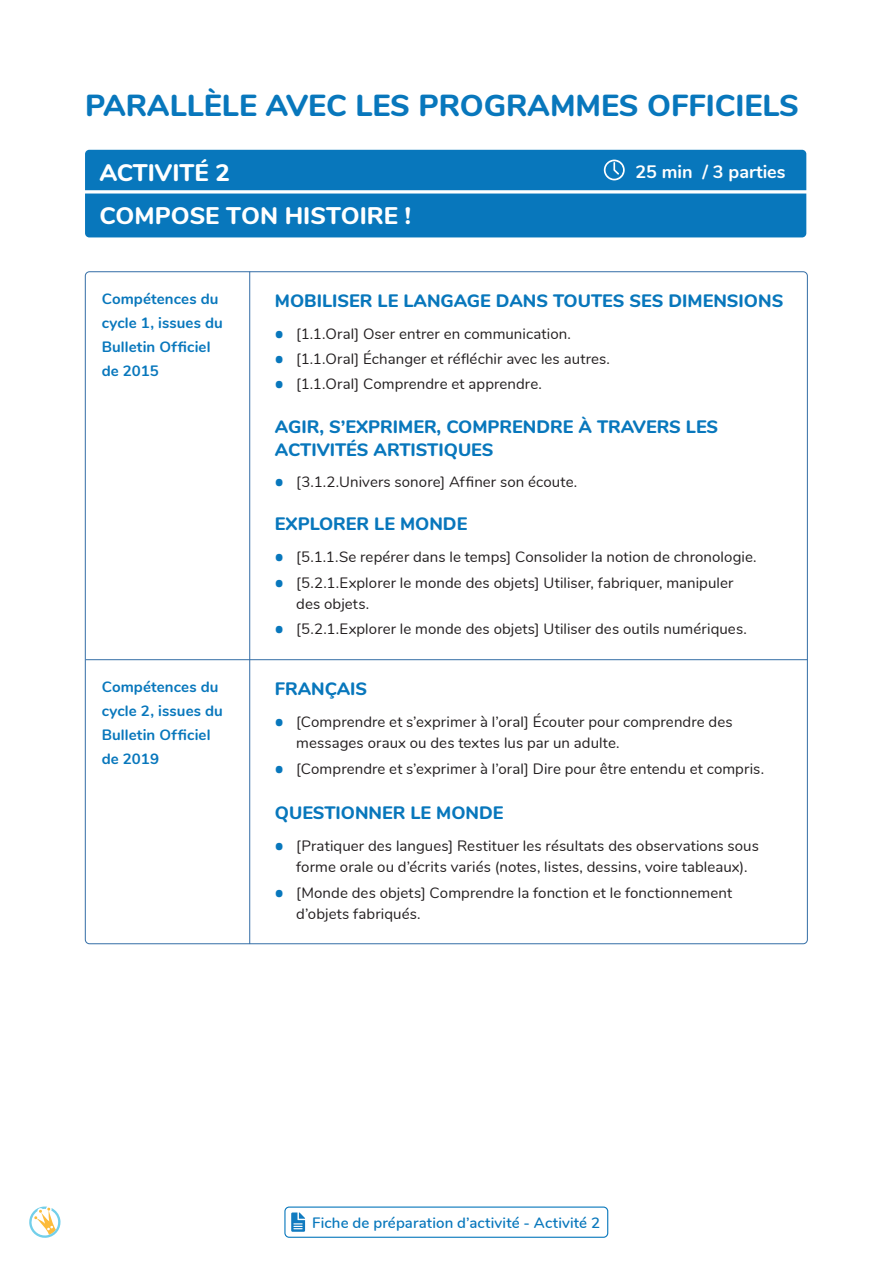
<style>
.page{position:relative;width:893px;height:1263px;background:#fff}
.page>*{position:absolute;margin:0;border:0;box-sizing:border-box;transform-origin:0 0}
.t1{font:800 30.3px "Nunito";color:#0877bc}
.t2{font:800 24px/43.5px "Nunito";color:#fff}
.t3{font:800 18px/22.5px "Nunito";color:#0877bc}
.t4{font:700 18px "Nunito";color:#fff}
.t5{font:15px/21px "Nunito";letter-spacing:.005em;color:#231f20}
.t6{font:700 15px/24px "Nunito";letter-spacing:.005em;color:#0877bc}
.t7{font:600 15px "Nunito";letter-spacing:.01em;color:#0877bc}
.s1{font-family:"Open Sans";font-weight:800;font-size:21px;color:#0877bc}
</style>
<div class="page">
<svg style="left:29px;top:1206px;width:32px;height:32px"></svg>
<div style="left:85px;top:150px;width:721px;height:87px;background:#0877bc"></div>
<hr style="left:86px;top:659px;width:721px;height:1px;background:#336da6">
<hr style="left:249px;top:272px;width:1px;height:672px;background:#336da6">
<svg style="left:291px;top:1212px;width:14px;height:20px"></svg>
<div style="left:284px;top:1206px;width:324px;height:32px;border:1px solid #0877bc;border-radius:4px"></div>
<h1 class="t1" style="left:85px;top:83px;width:715px">PARALLÈLE AVEC LES PROGRAMMES OFFICIELS</h1>
<h2 class="t2" style="left:99px;top:149px;width:313px">ACTIVITÉ 2<br>COMPOSE TON HISTOIRE !</h2>
<p class="t4" style="left:635px;top:158px;width:152px">25 min / 3 parties</p>
<p class="t6" style="left:102px;top:286px;width:123px">Compétences du cycle 1, issues du<br>Bulletin Officiel de 2015</p>
<p class="t6" style="left:102px;top:674px;width:123px">Compétences du cycle 2, issues du<br>Bulletin Officiel de 2019</p>
<p class="t3" style="left:275px;top:288px;width:510px">MOBILISER LE LANGAGE DANS TOUTES SES DIMENSIONS</p>
<p class="t5" style="left:275px;top:322px;width:297px"><span class="s1">•</span> [1.1.Oral] Oser entrer en communication.</p>
<p class="t5" style="left:275px;top:348px;width:336px"><span class="s1">•</span> [1.1.Oral] Échanger et réfléchir avec les autres.</p>
<p class="t5" style="left:275px;top:373px;width:268px"><span class="s1">•</span> [1.1.Oral] Comprendre et apprendre.</p>
<p class="t3" style="left:275px;top:414px;width:445px">AGIR, S’EXPRIMER, COMPRENDRE À TRAVERS LES<br>ACTIVITÉS ARTISTIQUES</p>
<p class="t5" style="left:275px;top:470px;width:304px"><span class="s1">•</span> [3.1.2.Univers sonore] Affiner son écoute.</p>
<p class="t3" style="left:275px;top:512px;width:194px">EXPLORER LE MONDE</p>
<p class="t5" style="left:275px;top:546px;width:483px"><span class="s1">•</span> [5.1.1.Se repérer dans le temps] Consolider la notion de chronologie.</p>
<p class="t5" style="left:296px;top:571px;width:439px;text-indent:-21px"><span class="s1">•</span> [5.2.1.Explorer le monde des objets] Utiliser, fabriquer, manipuler des objets.</p>
<p class="t5" style="left:275px;top:617px;width:473px"><span class="s1">•</span> [5.2.1.Explorer le monde des objets] Utiliser des outils numériques.</p>
<p class="t3" style="left:275px;top:677px;width:94px">FRANÇAIS</p>
<p class="t5" style="left:296px;top:711px;width:438px;text-indent:-21px"><span class="s1">•</span> [Comprendre et s’exprimer à l’oral] Écouter pour comprendre des messages oraux ou des textes lus par un adulte.</p>
<p class="t5" style="left:275px;top:757px;width:490px"><span class="s1">•</span> [Comprendre et s’exprimer à l’oral] Dire pour être entendu et compris.</p>
<p class="t3" style="left:275px;top:800px;width:230px">QUESTIONNER LE MONDE</p>
<p class="t5" style="left:296px;top:835px;width:464px;text-indent:-21px"><span class="s1">•</span> [Pratiquer des langues] Restituer les résultats des observations sous forme orale ou d’écrits variés (notes, listes, dessins, voire tableaux).</p>
<p class="t5" style="left:296px;top:881px;width:437px;text-indent:-21px"><span class="s1">•</span> [Monde des objets] Comprendre la fonction et le fonctionnement d’objets fabriqués.</p>
<p class="t7" style="left:312px;top:1211px;width:289px">Fiche de préparation d’activité - Activité 2</p>
</div>
